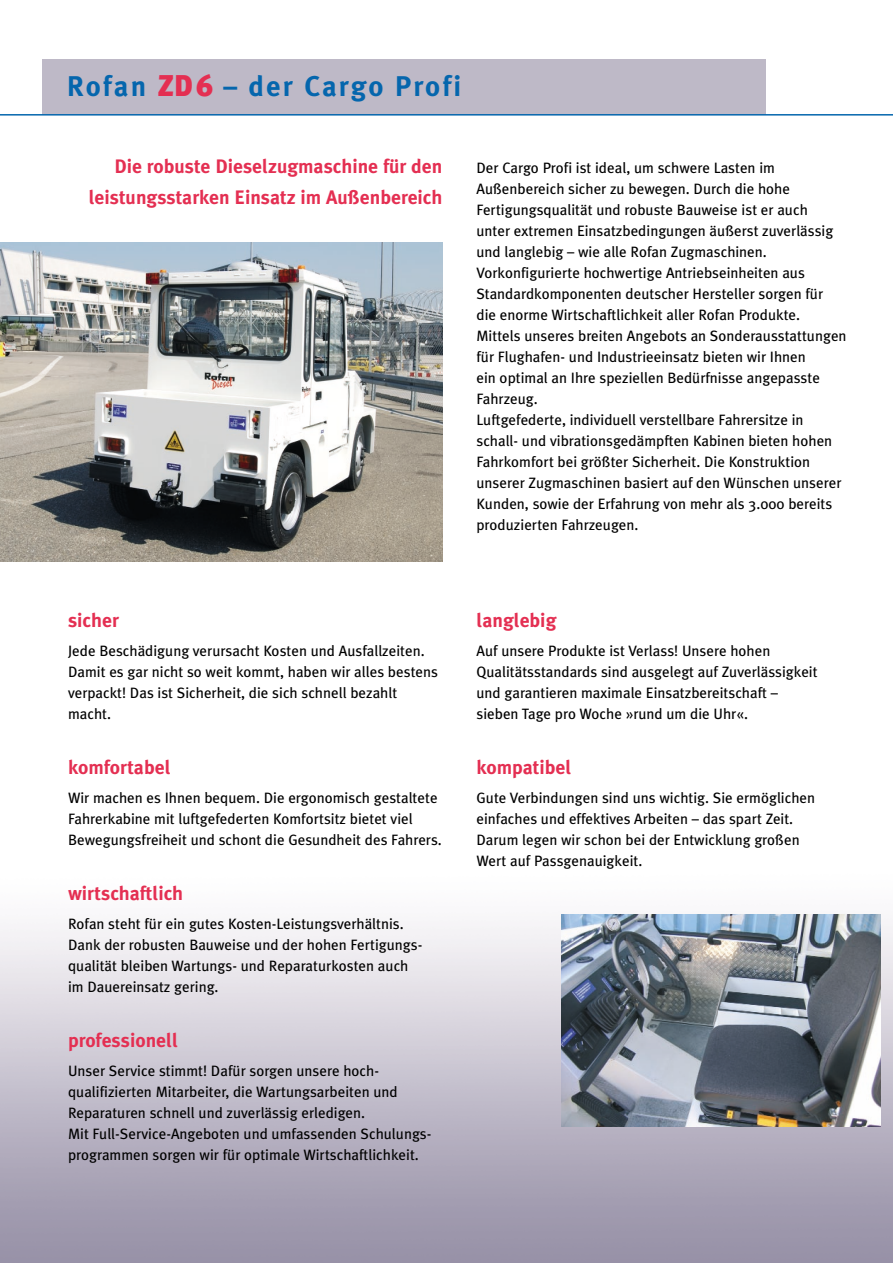
<style>
.page{position:relative;width:893px;height:1263px;background:#fff}
.page>*{position:absolute;margin:0;border:0;box-sizing:border-box;transform-origin:0 0}
.t1{font:700 28.5px "Meta Plus";letter-spacing:.075em;color:#0566ad}
.t2{font:700 19.5px/31.5px "Meta Plus";color:#e42f52;text-align:right}
.t3{font:15px/21px "Meta Plus";color:#000}
.s1{font-weight:900;font-size:30px;color:#e42f52}
</style>
<div class="page">
<img style="left:0;top:914px;width:892px;height:349px">
<div style="left:43px;top:60px;width:722px;height:55px;background:#beb9c7"></div>
<hr style="left:0;top:114px;width:892px;height:2px;background:#0566ad">
<img style="left:0;top:242px;width:442px;height:319px">
<img style="left:561px;top:914px;width:319px;height:213px">
<h1 class="t1" style="left:67px;top:74px;width:396px">Rofan <span class="s1">ZD6</span> – der Cargo Profi</h1>
<h2 class="t2" style="left:89px;top:151px;width:355px">Die robuste Dieselzugmaschine für den leistungsstarken Einsatz im Außenbereich</h2>
<p class="t3" style="left:476px;top:158px;width:371px">Der Cargo Profi ist ideal, um schwere Lasten im Außenbereich sicher zu bewegen. Durch die hohe Fertigungsqualität und robuste Bauweise ist er auch<br>unter extremen Einsatzbedingungen äußerst zuverlässig und langlebig – wie alle Rofan Zugmaschinen.<br>Vorkonfigurierte hochwertige Antriebseinheiten aus Standardkomponenten deutscher Hersteller sorgen für<br>die enorme Wirtschaftlichkeit aller Rofan Produkte.<br>Mittels unseres breiten Angebots an Sonderausstattungen für Flughafen- und Industrieeinsatz bieten wir Ihnen<br>ein optimal an Ihre speziellen Bedürfnisse angepasste Fahrzeug.<br>Luftgefederte, individuell verstellbare Fahrersitze in schall- und vibrationsgedämpften Kabinen bieten hohen Fahrkomfort bei größter Sicherheit. Die Konstruktion unserer Zugmaschinen basiert auf den Wünschen unserer Kunden, sowie der Erfahrung von mehr als 3.000 bereits produzierten Fahrzeugen.</p>
<h2 class="t2" style="left:68px;top:606px;width:52px">sicher</h2>
<p class="t3" style="left:68px;top:641px;width:371px">Jede Beschädigung verursacht Kosten und Ausfallzeiten.<br>Damit es gar nicht so weit kommt, haben wir alles bestens verpackt! Das ist Sicherheit, die sich schnell bezahlt macht.</p>
<h2 class="t2" style="left:68px;top:753px;width:104px">komfortabel</h2>
<p class="t3" style="left:68px;top:788px;width:375px">Wir machen es Ihnen bequem. Die ergonomisch gestaltete<br>Fahrerkabine mit luftgefederten Komfortsitz bietet viel<br>Bewegungsfreiheit und schont die Gesundheit des Fahrers.</p>
<h2 class="t2" style="left:68px;top:879px;width:117px">wirtschaftlich</h2>
<p class="t3" style="left:68px;top:914px;width:356px">Rofan steht für ein gutes Kosten-Leistungsverhältnis.<br>Dank der robusten Bauweise und der hohen Fertigungs&shy;qualität bleiben Wartungs- und Reparaturkosten auch im Dauereinsatz gering.</p>
<h2 class="t2" style="left:68px;top:1026px;width:111px">professionell</h2>
<p class="t3" style="left:68px;top:1061px;width:365px">Unser Service stimmt! Dafür sorgen unsere hoch&shy;qualifizierten Mitarbeiter, die Wartungsarbeiten und Reparaturen schnell und zuverlässig erledigen.<br>Mit Full-Service-Angeboten und umfassenden Schulungs&shy;programmen sorgen wir für optimale Wirtschaftlichkeit.</p>
<h2 class="t2" style="left:476px;top:606px;width:81px">langlebig</h2>
<p class="t3" style="left:476px;top:641px;width:342px">Auf unsere Produkte ist Verlass! Unsere hohen Qualitätsstandards sind ausgelegt auf Zuverlässigkeit und garantieren maximale Einsatzbereitschaft – sieben Tage pro Woche »rund um die Uhr«.</p>
<h2 class="t2" style="left:476px;top:753px;width:96px">kompatibel</h2>
<p class="t3" style="left:476px;top:788px;width:340px">Gute Verbindungen sind uns wichtig. Sie ermöglichen einfaches und effektives Arbeiten – das spart Zeit.<br>Darum legen wir schon bei der Entwicklung großen Wert auf Passgenauigkeit.</p>
</div>
